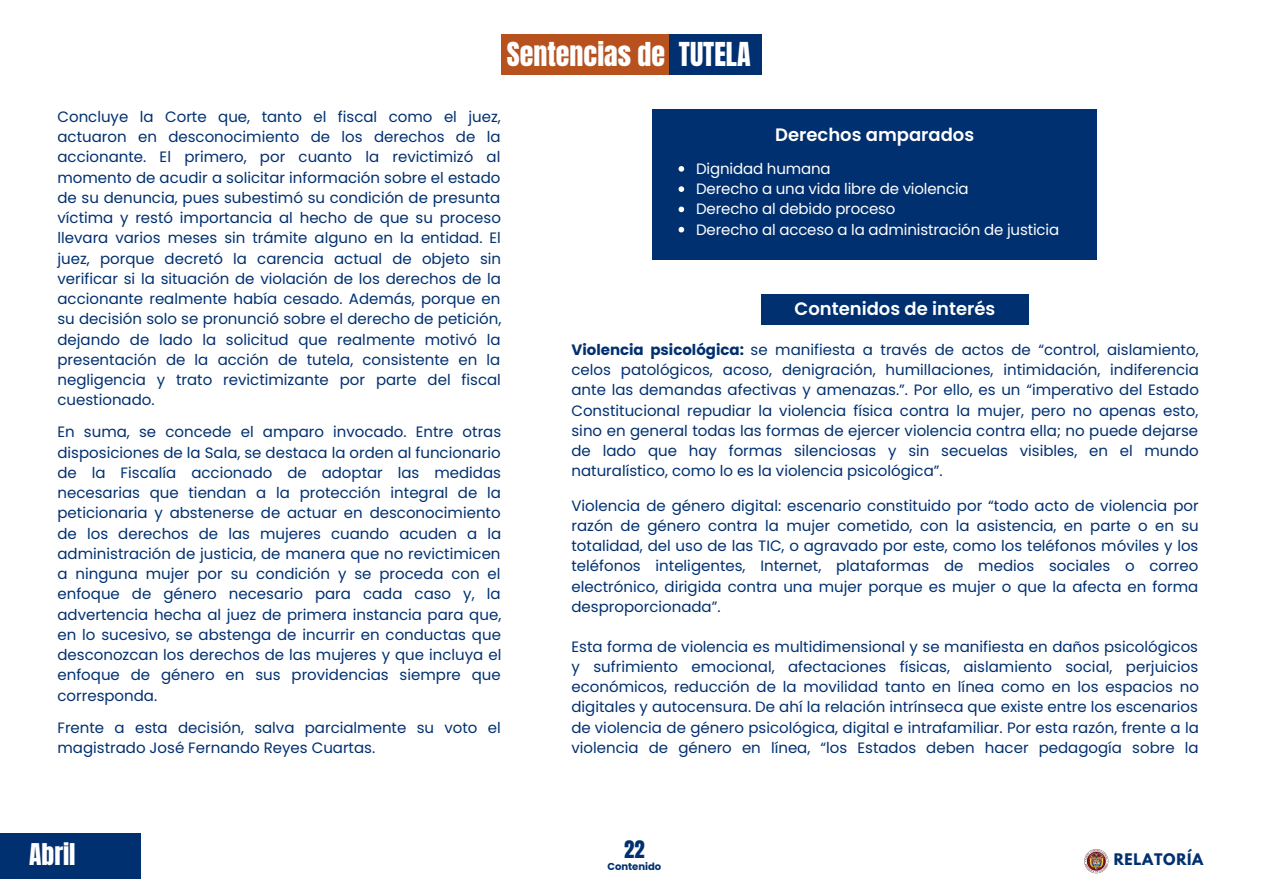
<style>
.page{position:relative;width:1263px;height:894px;background:#fff}
.page>*{position:absolute;margin:0;border:0;box-sizing:border-box;transform-origin:0 0}
.t1{font:28.05px "Anton";color:#fff}
.t2{font:25.5px "Anton";color:#fff}
.t3{font:20.7px "Anton";color:#003070}
.t4{font:600 18px "Poppins";color:#fff}
.t5{font:15px/20.2px "Poppins";color:#003070;text-align:justify}
.t6{font:15px "Poppins";letter-spacing:-.01em;color:#fff}
.t7{font:700 14.1px "League Spartan";letter-spacing:.05em;color:#003070}
.t8{font:700 10.05px "Poppins";color:#003070}
.s1{font-weight:700}
</style>
<div class="page">
<div style="left:501px;top:34px;width:168px;height:40px;background:#b7511d"></div>
<div style="left:669px;top:34px;width:92px;height:40px;background:#003070"></div>
<img style="left:1084px;top:849px;width:24px;height:23px">
<div style="left:0;top:832px;width:141px;height:46px;background:#003070"></div>
<div style="left:653px;top:109px;width:444px;height:150px;background:#003070"></div>
<svg style="left:678px;top:166px;width:6px;height:6px"></svg>
<svg style="left:678px;top:186px;width:6px;height:6px"></svg>
<svg style="left:678px;top:206px;width:6px;height:6px"></svg>
<svg style="left:678px;top:227px;width:6px;height:5px"></svg>
<div style="left:761px;top:294px;width:268px;height:30px;background:#003070"></div>
<p class="t1" style="left:507px;top:34px;width:160px">Sentencias de</p>
<p class="t1" style="left:679px;top:34px;width:73px">TUTELA</p>
<p class="t5" style="left:57px;top:106px;width:445px">Concluye la Corte que, tanto el fiscal como el juez, actuaron en desconocimiento de los derechos de la accionante. El primero, por cuanto la revictimizó al momento de acudir a solicitar información sobre el estado de su denuncia, pues subestimó su condición de presunta víctima y restó importancia al hecho de que su proceso llevara varios meses sin trámite alguno en la entidad. El juez, porque decretó la carencia actual de objeto sin verificar si la situación de violación de los derechos de la accionante realmente había cesado. Además, porque en su decisión solo se pronunció sobre el derecho de petición, dejando de lado la solicitud que realmente motivó la presentación de la acción de tutela, consistente en la negligencia y trato revictimizante por parte del fiscal cuestionado.</p>
<p class="t5" style="left:57px;top:422px;width:445px">En suma, se concede el amparo invocado. Entre otras disposiciones de la Sala, se destaca la orden al funcionario de la Fiscalía accionado de adoptar las medidas necesarias que tiendan a la protección integral de la peticionaria y abstenerse de actuar en desconocimiento de los derechos de las mujeres cuando acuden a la administración de justicia, de manera que no revictimicen a ninguna mujer por su condición y se proceda con el enfoque de género necesario para cada caso y, la advertencia hecha al juez de primera instancia para que, en lo sucesivo, se abstenga de incurrir en conductas que desconozcan los derechos de las mujeres y que incluya el enfoque de género en sus providencias siempre que corresponda.</p>
<p class="t5" style="left:57px;top:717px;width:445px">Frente a esta decisión, salva parcialmente su voto el magistrado José Fernando Reyes Cuartas.</p>
<p class="t2" style="left:29px;top:836px;width:48px">Abril</p>
<p class="t4" style="left:775px;top:122px;width:201px">Derechos amparados</p>
<p class="t6" style="left:696px;top:158px;width:136px">Dignidad humana</p>
<p class="t6" style="left:696px;top:178px;width:274px">Derecho a una vida libre de violencia</p>
<p class="t6" style="left:696px;top:199px;width:201px">Derecho al debido proceso</p>
<p class="t6" style="left:696px;top:219px;width:364px">Derecho al acceso a la administración de justicia</p>
<p class="t4" style="left:795px;top:296px;width:202px">Contenidos de interés</p>
<p class="t5" style="left:571px;top:339px;width:629px"><span class="s1">Violencia psicológica:</span> se manifiesta a través de actos de “control, aislamiento, celos patológicos, acoso, denigración, humillaciones, intimidación, indiferencia ante las demandas afectivas y amenazas.”. Por ello, es un “imperativo del Estado Constitucional repudiar la violencia física contra la mujer, pero no apenas esto, sino en general todas las formas de ejercer violencia contra ella; no puede dejarse de lado que hay formas silenciosas y sin secuelas visibles, en el mundo naturalístico, como lo es la violencia psicológica”.</p>
<p class="t5" style="left:571px;top:495px;width:629px">Violencia de género digital: escenario constituido por “todo acto de violencia por razón de género contra la mujer cometido, con la asistencia, en parte o en su totalidad, del uso de las TIC, o agravado por este, como los teléfonos móviles y los teléfonos inteligentes, Internet, plataformas de medios sociales o correo electrónico, dirigida contra una mujer porque es mujer o que la afecta en forma desproporcionada”.</p>
<p class="t5" style="left:571px;top:636px;width:629px">Esta forma de violencia es multidimensional y se manifiesta en daños psicológicos y sufrimiento emocional, afectaciones físicas, aislamiento social, perjuicios económicos, reducción de la movilidad tanto en línea como en los espacios no digitales y autocensura. De ahí la relación intrínseca que existe entre los escenarios de violencia de género psicológica, digital e intrafamiliar. Por esta razón, frente a la violencia de género en línea, “los Estados deben hacer pedagogía sobre la</p>
<p class="t3" style="left:624px;top:833px;width:22px">22</p>
<p class="t8" style="left:607px;top:859px;width:55px">Contenido</p>
<p class="t7" style="left:1114px;top:852px;width:91px">RELATORÍA</p>
</div>
